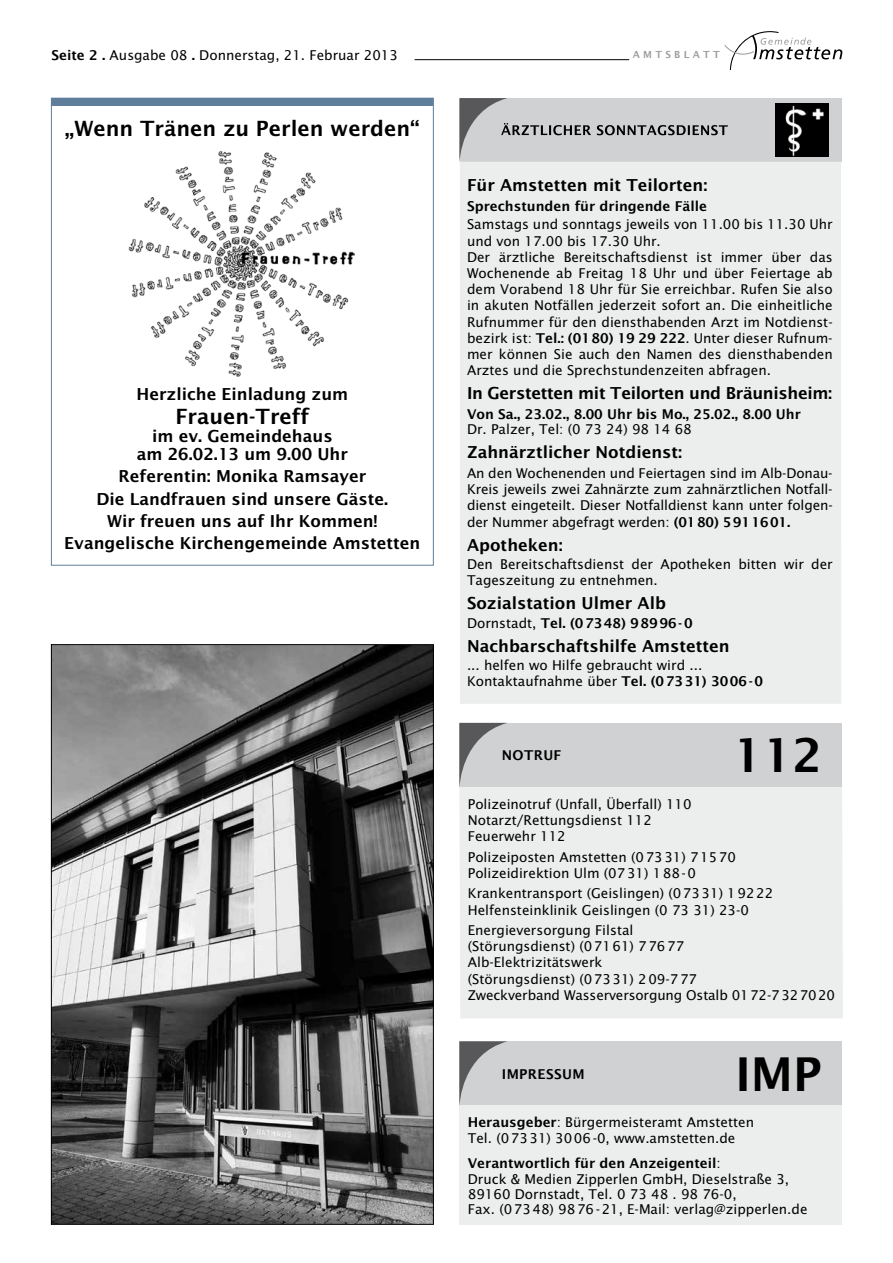
<style>
.page{position:relative;width:893px;height:1263px;background:#fff}
.page>*{position:absolute;margin:0;border:0;box-sizing:border-box;transform-origin:0 0}
.t1{font:46.5px "Lucida Sans Demibold Roman";color:#000}
.t2{font:21px "Lucida Sans Demibold Roman";color:#000}
.t3{font:16.5px/22.2px "Lucida Sans Demibold Roman";color:#000;text-align:center}
.t4{font:16.5px "Lucida Sans Demibold Roman";letter-spacing:-.02em;color:#000}
.t5{font:13.5px/16.2px "Lucida Sans";color:#000}
.t6{font:13.5px "Lucida Sans Demibold Roman";color:#000}
.t7{font:13.5px "Lucida Sans Demibold Roman";letter-spacing:.025em;color:#000}
.t8{font:9.75px "Lucida Sans Demibold Roman";letter-spacing:.34em;color:#9c9e9f}
.s1{font-family:"Lucida Sans Demibold Roman"}
.s2{font-family:"Lucida Sans"}
</style>
<div class="page">
<svg style="left:724px;top:31px;width:118px;height:39px"></svg>
<hr style="left:415px;top:59px;width:214px;height:1px;background:#000">
<div style="left:459px;top:1103px;width:383px;height:122px;background:#eceded"></div>
<div style="left:459px;top:1041px;width:383px;height:64px;background:#d0d1d2"></div>
<svg style="left:459px;top:1041px;width:48px;height:64px"></svg>
<div style="left:459px;top:787px;width:384px;height:231px;background:#eceded"></div>
<div style="left:459px;top:723px;width:383px;height:64px;background:#d0d1d2"></div>
<svg style="left:459px;top:723px;width:48px;height:64px"></svg>
<div style="left:460px;top:98px;width:381px;height:64px;background:#d0d1d2"></div>
<div style="left:460px;top:162px;width:381px;height:542px;background:#eceded"></div>
<img style="left:775px;top:103px;width:53px;height:53px">
<svg style="left:459px;top:98px;width:269px;height:64px"></svg>
<div style="left:51px;top:98px;width:382px;height:7px;background:#5f7e9c"></div>
<img style="left:128px;top:151px;width:227px;height:226px">
<img style="left:53px;top:646px;width:379px;height:577px">
<p class="t5" style="left:51px;top:47px;width:348px"><span class="s1">Seite 2 .</span> Ausgabe 08 <span class="s1">.</span> Donnerstag, 21. Februar 2013</p>
<p class="t8" style="left:633px;top:48px;width:89px">AMTSBLATT</p>
<h2 class="t2" style="left:65px;top:116px;width:356px">„Wenn Tränen zu Perlen werden“</h2>
<p class="t3" style="left:137px;top:383px;width:213px">Herzliche Einladung zum</p>
<h2 class="t2" style="left:175px;top:404px;width:135px">Frauen-Treff</h2>
<p class="t3" style="left:137px;top:427px;width:213px;line-height:18px">im ev. Gemeindehaus<br>am 26.02.13 um 9.00 Uhr</p>
<p class="t3" style="left:64px;top:465px;width:358px">Referentin: Monika Ramsayer<br>Die Landfrauen sind unsere Gäste.<br>Wir freuen uns auf Ihr Kommen!<br>Evangelische Kirchengemeinde Amstetten</p>
<p class="t3" style="left:467px;top:174px;width:242px">Für Amstetten mit Teilorten:</p>
<p class="t6" style="left:467px;top:199px;width:242px">Sprechstunden für dringende Fälle</p>
<p class="t5" style="left:467px;top:216px;width:367px">Samstags und sonntags jeweils von 11.00 bis 11.30 Uhr und von 17.00 bis 17.30 Uhr.<br>Der ärztliche Bereitschaftsdienst ist immer über das Wochenende ab Freitag 18 Uhr und über Feiertage ab dem Vorabend 18 Uhr für Sie erreichbar. Rufen Sie also in akuten Notfällen jederzeit sofort an. Die einheitliche Rufnummer für den diensthabenden Arzt im Notdienst&shy;bezirk ist: <span class="s1">Tel.: (0180) 19 29 222</span>. Unter dieser Rufnum&shy;mer können Sie auch den Namen des diensthabenden Arztes und die Sprechstundenzeiten abfragen.</p>
<p class="t4" style="left:467px;top:384px;width:367px">In Gerstetten mit Teilorten und Bräunisheim:</p>
<p class="t6" style="left:467px;top:406px;width:335px">Von Sa., 23.02., 8.00 Uhr bis Mo., 25.02., 8.00 Uhr</p>
<p class="t5" style="left:467px;top:421px;width:226px">Dr. Palzer, Tel: (0 73 24) 98 14 68</p>
<p class="t3" style="left:467px;top:441px;width:217px">Zahnärztlicher Notdienst:</p>
<p class="t5" style="left:467px;top:465px;width:367px;text-align:justify">An den Wochenenden und Feiertagen sind im Alb-Donau-Kreis jeweils zwei Zahnärzte zum zahnärztlichen Notfall&shy;dienst eingeteilt. Dieser Notfalldienst kann unter folgen&shy;der Nummer abgefragt werden: <span class="s1">(0180) 5911601.</span></p>
<p class="t3" style="left:467px;top:534px;width:97px">Apotheken:</p>
<p class="t5" style="left:467px;top:556px;width:367px">Den Bereitschaftsdienst der Apotheken bitten wir der<br>Tageszeitung zu entnehmen.</p>
<p class="t3" style="left:467px;top:592px;width:200px">Sozialstation Ulmer Alb</p>
<p class="t6" style="left:467px;top:615px;width:227px"><span class="s2">Dornstadt,</span> Tel. (07348) 98996-0</p>
<p class="t3" style="left:467px;top:635px;width:264px">Nachbarschaftshilfe Amstetten</p>
<p class="t5" style="left:467px;top:657px;width:298px">... helfen wo Hilfe gebraucht wird ...<br>Kontaktaufnahme über <span class="s1">Tel. (07331) 3006-0</span></p>
<p class="t6" style="left:502px;top:748px;width:61px">NOTRUF</p>
<h1 class="t1" style="left:733px;top:729px;width:91px">112</h1>
<p class="t5" style="left:468px;top:796px;width:225px">Polizeinotruf (Unfall, Überfall) 110<br>Notarzt/Rettungsdienst 112<br>Feuerwehr 112</p>
<p class="t5" style="left:468px;top:849px;width:270px">Polizeiposten Amstetten (07331) 71570<br>Polizeidirektion Ulm (0731) 188-0</p>
<p class="t5" style="left:468px;top:885px;width:307px">Krankentransport (Geislingen) (07331) 19222<br>Helfensteinklinik Geislingen (0 73 31) 23-0</p>
<p class="t5" style="left:468px;top:922px;width:369px">Energieversorgung Filstal<br>(Störungsdienst) (07161) 77677<br>Alb-Elektrizitätswerk<br>(Störungsdienst) (07331) 209-777<br>Zweckverband Wasserversorgung Ostalb 0172-7327020</p>
<p class="t7" style="left:502px;top:1066px;width:84px">IMPRESSUM</p>
<h1 class="t1" style="left:735px;top:1048px;width:88px">IMP</h1>
<p class="t5" style="left:468px;top:1114px;width:288px"><span class="s1">Herausgeber</span>: Bürgermeisteramt Amstetten<br>Tel. (07331) 3006-0, www.amstetten.de</p>
<p class="t6" style="left:468px;top:1155px;width:254px">Verantwortlich für den Anzeigenteil<span class="s2">:</span></p>
<p class="t5" style="left:468px;top:1171px;width:341px;line-height:15px">Druck &amp; Medien Zipperlen GmbH, Dieselstraße 3,<br>89160 Dornstadt, Tel. 0 73 48 . 98 76-0,<br>Fax. (07348) 9876-21, E-Mail: verlag@zipperlen.de</p>
</div>
